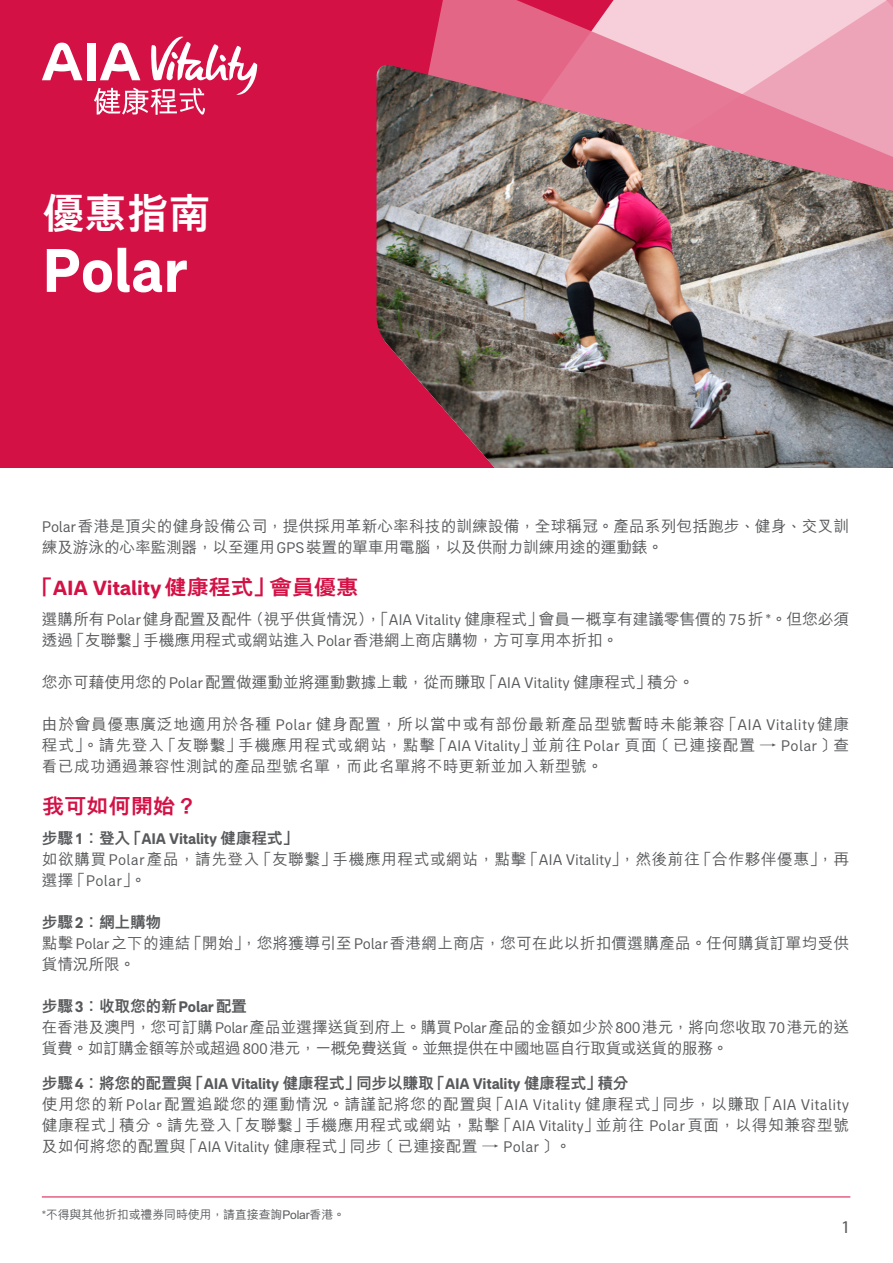
<style>
.page{position:relative;width:893px;height:1263px;background:#fff}
.page>*{position:absolute;margin:0;border:0;box-sizing:border-box;transform-origin:0 0}
.t1{font:700 63px "AIA Everest";color:#fff}
.t2{font:800 42px "M Hei H Kfor HSBC";color:#fff}
.t3{font:700 21px "AIA Everest";letter-spacing:-.01em;color:#d31145;scale:1.07 1}
.t4{font:800 21px "M Hei H Kfor HSBC";letter-spacing:-.01em;color:#d31145;scale:1.07 1}
.t5{font:18px "Myriad Pro";color:#58595b}
.t6{font:500 15.75px/21px "M Hei H Kfor HSBC";letter-spacing:.005em;color:#58595b}
.t7{font:500 15.75px/21px "M Hei H Kfor HSBC";letter-spacing:.035em;color:#58595b}
.t8{font:500 15.75px/21px "M Hei H Kfor HSBC";letter-spacing:-.03em;color:#58595b}
.t9{font:500 15.75px/21px "M Hei H Kfor HSBC";letter-spacing:.03em;color:#58595b}
.t10{font:700 15.75px "AIA Everest";letter-spacing:-.015em;color:#58595b}
.t11{font:500 12px "M Hei H Kfor HSBC";letter-spacing:-.015em;color:#58595b}
.s1{font-family:"AIA Everest";font-weight:400}
.s2{font-family:"M Hei H Kfor HSBC";font-weight:800}
.s3{font-weight:800}
.s4{font-family:"AIA Everest";font-weight:700}
</style>
<div class="page">
<hr style="left:42px;top:1196px;width:808px;height:1px;background:#d31145">
<div style="left:0;top:0;width:893px;height:468px;background:#d31145"></div>
<svg style="left:387px;top:0;width:506px;height:65px;background:#ea8ea7"></svg>
<img style="left:377px;top:65px;width:516px;height:403px">
<div style="left:87px;top:43px;width:8px;height:37px;background:#fff"></div>
<svg style="left:42px;top:43px;width:40px;height:37px"></svg>
<svg style="left:94px;top:36px;width:163px;height:79px"></svg>
<h2 class="t2" style="left:43px;top:192px;width:170px">優惠指南</h2>
<h1 class="t1" style="left:43px;top:233px;width:147px">Polar</h1>
<p class="t6" style="left:42px;top:515px;width:809px"><span class="s1">Polar</span>香港是頂尖的健身設備公司，提供採用革新心率科技的訓練設備，全球稱冠。產品系列包括跑步、健身、交叉訓練及游泳的心率監測器，以至運用<span class="s1">GPS</span>裝置的單車用電腦，以及供耐力訓練用途的運動錶。</p>
<h3 class="t3" style="left:31px;top:576px;width:308px"><span class="s2">「</span>AIA Vitality<span class="s2">健康程式」會員優惠</span></h3>
<p class="t6" style="left:42px;top:608px;width:809px">選購所有<span class="s1">Polar</span>健身配置及配件（視乎供貨情況），「<span class="s1">AIA Vitality</span> 健康程式」會員一概享有建議零售價的<span class="s1">75</span>折<span class="s1">*</span>。但您必須透過「友聯繫」手機應用程式或網站進入<span class="s1">Polar</span>香港網上商店購物，方可享用本折扣。</p>
<p class="t6" style="left:42px;top:671px;width:654px">您亦可藉使用您的<span class="s1">Polar</span>配置做運動並將運動數據上載，從而賺取「<span class="s1">AIA Vitality</span> 健康程式」積分。</p>
<p class="t6" style="left:42px;top:713px;width:809px;text-align:justify">由於會員優惠廣泛地適用於各種 <span class="s1">Polar</span> 健身配置，所以當中或有部份最新產品型號暫時未能兼容「<span class="s1">AIA Vitality</span>健康程式」。請先登入「友聯繫」手機應用程式或網站，點擊「<span class="s1">AIA Vitality</span>」並前往<span class="s1">Polar</span> 頁面﹝已連接配置 → <span class="s1">Polar</span>﹞查看已成功通過兼容性測試的產品型號名單，而此名單將不時更新並加入新型號。</p>
<h3 class="t4" style="left:42px;top:796px;width:147px">我可如何開始？</h3>
<p class="t10" style="left:42px;top:830px;width:258px"><span class="s2">步驟</span>1<span class="s2">︰登入「</span>AIA Vitality <span class="s2">健康程式」</span></p>
<p class="t9" style="left:42px;top:848px;width:809px">如欲購買<span class="s1">Polar</span>產品，請先登入「友聯繫」手機應用程式或網站，點擊「<span class="s1">AIA Vitality</span>」，然後前往「合作夥伴優惠」，再選擇「<span class="s1">Polar</span>」。</p>
<p class="t6" style="left:42px;top:911px;width:809px"><span class="s3">步驟</span><span class="s4">2</span><span class="s3">︰網上購物<br></span>點擊<span class="s1">Polar</span>之下的連結「開始」，您將獲導引至<span class="s1">Polar</span>香港網上商店，您可在此以折扣價選購產品。任何購貨訂單均受供貨情況所限。</p>
<p class="t8" style="left:42px;top:995px;width:809px"><span class="s3">步驟</span><span class="s4">3</span><span class="s3">︰收取您的新</span><span class="s4">Polar</span><span class="s3">配置<br></span>在香港及澳門，您可訂購<span class="s1">Polar</span>產品並選擇送貨到府上。購買<span class="s1">Polar</span>產品的金額如少於<span class="s1">800</span>港元，將向您收取<span class="s1">70</span>港元的送貨費。如訂購金額等於或超過<span class="s1">800</span>港元，一概免費送貨。並無提供在中國地區自行取貨或送貨的服務。</p>
<p class="t7" style="left:42px;top:1071px;width:809px"><span class="s3">步驟</span><span class="s4">4</span><span class="s3">︰將您的配置與「</span><span class="s4">AIA Vitality</span> <span class="s3">健康程式」同步以賺取「</span><span class="s4">AIA Vitality</span> <span class="s3">健康程式」積分<br></span>使用您的新<span class="s1">Polar</span>配置追蹤您的運動情況。請謹記將您的配置與「<span class="s1">AIA Vitality</span> 健康程式」同步，以賺取「<span class="s1">AIA Vitality</span>健康程式」積分。請先登入「友聯繫」手機應用程式或網站，點擊「<span class="s1">AIA Vitality</span>」並前往 <span class="s1">Polar</span>頁面，以得知兼容型號及如何將您的配置與「<span class="s1">AIA Vitality</span> 健康程式」同步﹝已連接配置 → <span class="s1">Polar</span>﹞。</p>
<p class="t11" style="left:42px;top:1205px;width:305px"><span class="s1">*</span>不得與其他折扣或禮券同時使用，請直接查詢Polar香港。</p>
<p class="t5" style="left:841px;top:1216px;width:11px">1</p>
</div>
